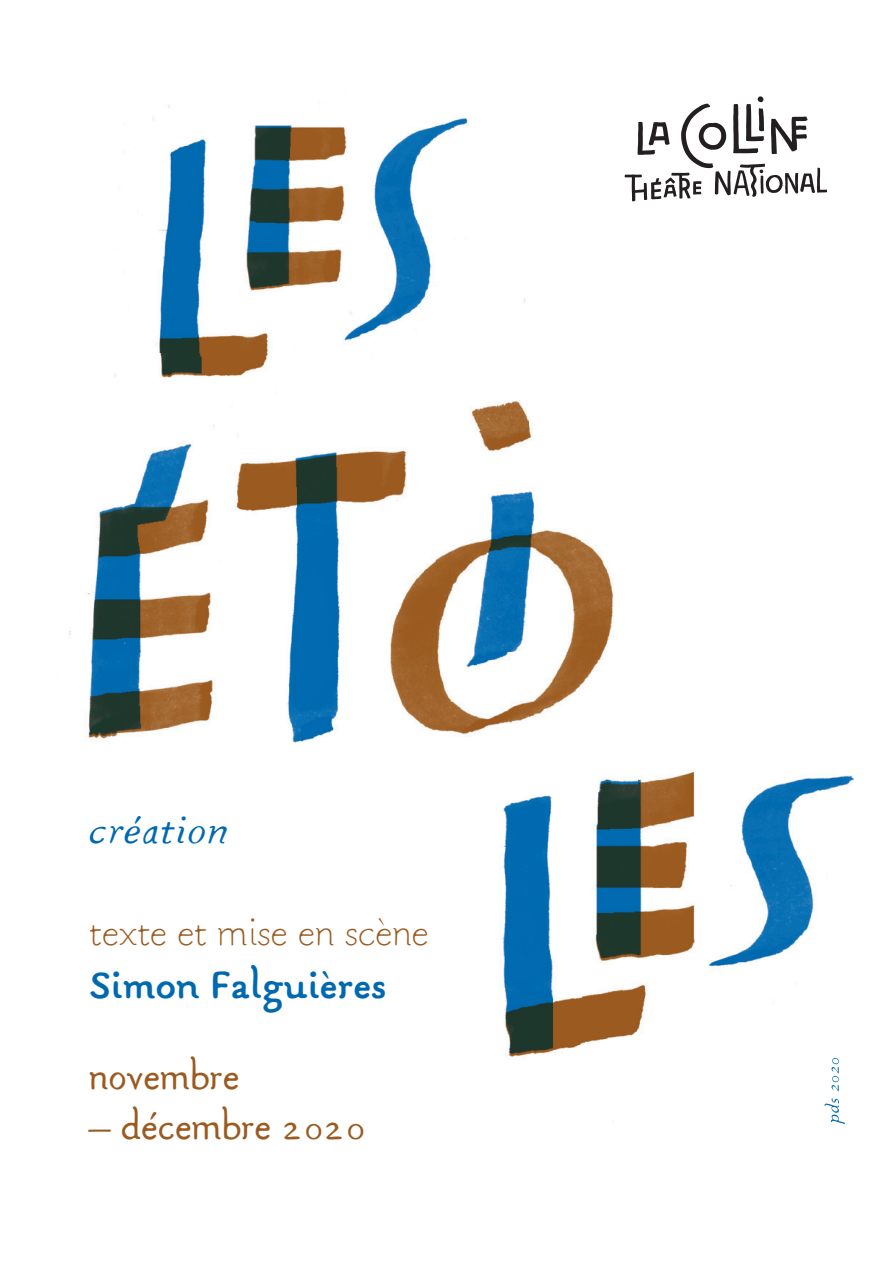
<style>
.page{position:relative;width:893px;height:1276px;background:#fff}
.page>*{position:absolute;margin:0;border:0;box-sizing:border-box;transform-origin:0 0}
.t1{font:500 42px "Gararond";color:#9a5a20}
.t2{font:300 42px "Gararond";color:#9a5a20}
.t3{font:700 42px "Gararond";color:#0169af}
.t4{font:italic 500 42px "Gararond";color:#0169af}
</style>
<div class="page">
<svg style="left:625px;top:96px;width:202px;height:105px"></svg>
<img style="left:152px;top:105px;width:374px;height:248px">
<img style="left:160px;top:353px;width:108px;height:2px">
<img style="left:69px;top:434px;width:367px;height:309px">
<img style="left:436px;top:419px;width:178px;height:283px">
<img style="left:436px;top:702px;width:41px;height:33px">
<img style="left:436px;top:429px;width:92px;height:2px">
<img style="left:114px;top:355px;width:414px;height:74px">
<img style="left:581px;top:771px;width:273px;height:353px">
<img style="left:477px;top:653px;width:137px;height:2px">
<img style="left:502px;top:795px;width:79px;height:263px">
<img style="left:824px;top:1058px;width:21px;height:66px">
<img style="left:477px;top:655px;width:160px;height:134px">
<p class="t4" style="left:89px;top:808px;width:142px">création</p>
<p class="t2" style="left:89px;top:912px;width:341px">texte et mise en scène</p>
<p class="t3" style="left:89px;top:964px;width:299px">Simon Falguières</p>
<p class="t1" style="left:89px;top:1053px;width:152px">novembre</p>
<p class="t1" style="left:89px;top:1104px;width:278px">– décembre 2020</p>
</div>
